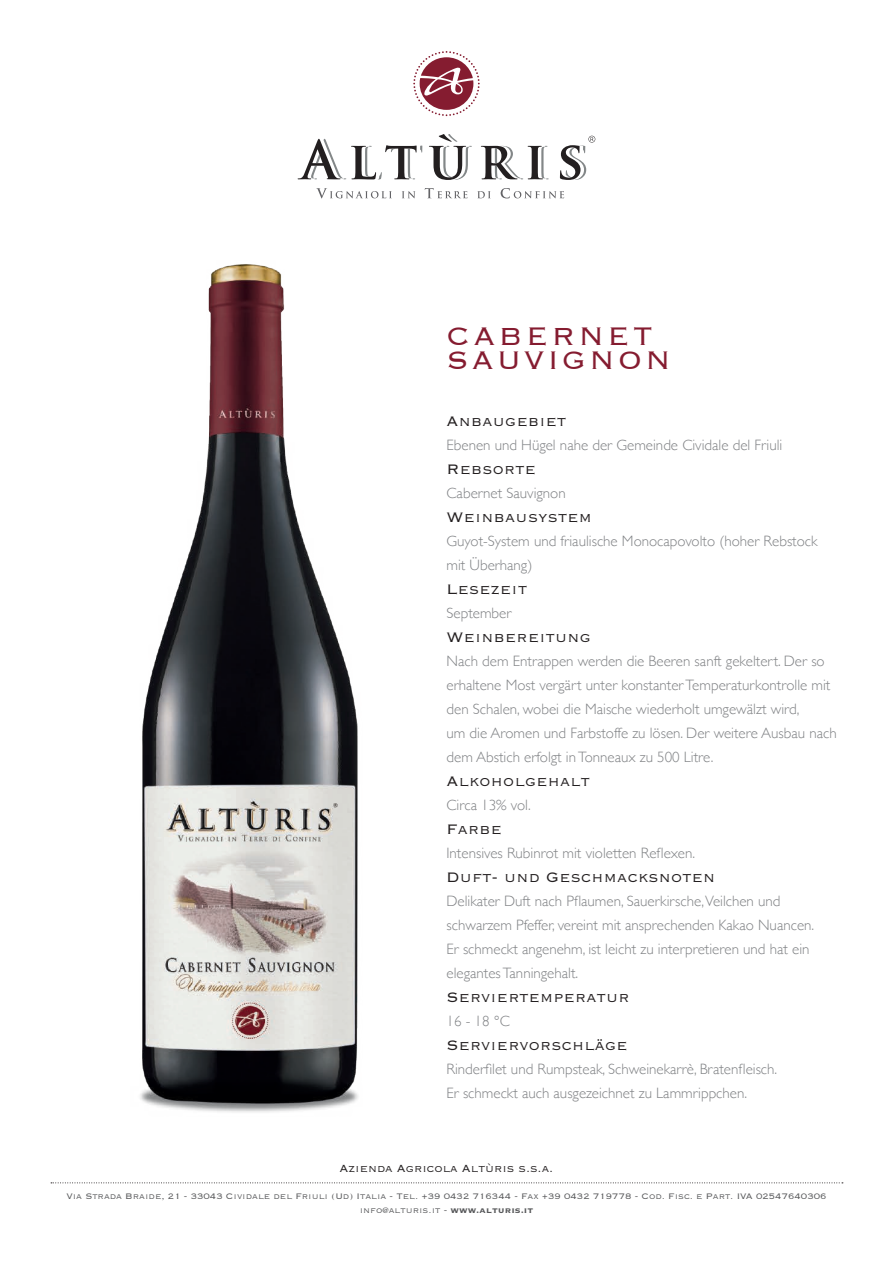
<style>
.page{position:relative;width:893px;height:1263px;background:#fff}
.page>*{position:absolute;margin:0;border:0;box-sizing:border-box;transform-origin:0 0}
.t1{font:300 33px/24px "Copperplate";letter-spacing:.1em;color:#851c30}
.t2{font:18px "Copperplate Thirty Two BC";letter-spacing:.02em;color:#231f20}
.t3{font:300 15px/24px "Gill Sans";color:#808285}
.t4{font:13.5px "Copperplate Thirty Two BC";color:#231f20}
.t5{font:10.5px/13.5px "Copperplate Thirty Two BC";color:#57585a;text-align:center}
.s1{font-family:"Copperplate Thirty Three BC"}
</style>
<div class="page">
<svg style="left:51px;top:1182px;width:792px;height:1px"></svg>
<svg style="left:413px;top:51px;width:67px;height:65px"></svg>
<svg style="left:316px;top:188px;width:76px;height:10px"></svg>
<svg style="left:402px;top:191px;width:13px;height:7px"></svg>
<svg style="left:425px;top:188px;width:42px;height:10px"></svg>
<svg style="left:477px;top:191px;width:14px;height:7px"></svg>
<svg style="left:501px;top:188px;width:63px;height:10px"></svg>
<svg style="left:298px;top:139px;width:124px;height:40px"></svg>
<svg style="left:429px;top:134px;width:43px;height:46px"></svg>
<svg style="left:481px;top:146px;width:68px;height:33px"></svg>
<svg style="left:560px;top:136px;width:35px;height:44px"></svg>
<img style="left:140px;top:264px;width:218px;height:848px">
<h1 class="t1" style="left:446px;top:322px;width:226px">CABERNET<br>SAUVIGNON</h1>
<p class="t2" style="left:446px;top:412px;width:121px">Anbaugebiet</p>
<p class="t3" style="left:446px;top:432px;width:337px">Ebenen und Hügel nahe der Gemeinde Cividale del Friuli</p>
<p class="t2" style="left:446px;top:460px;width:91px">Rebsorte</p>
<p class="t3" style="left:446px;top:480px;width:121px">Cabernet Sauvignon</p>
<p class="t2" style="left:446px;top:508px;width:147px">Weinbausystem</p>
<p class="t3" style="left:446px;top:528px;width:373px">Guyot-System und friaulische Monocapovolto (hoher Rebstock mit Überhang)</p>
<p class="t2" style="left:446px;top:580px;width:82px">Lesezeit</p>
<p class="t3" style="left:446px;top:600px;width:66px">September</p>
<p class="t2" style="left:446px;top:628px;width:146px">Weinbereitung</p>
<p class="t3" style="left:446px;top:648px;width:392px">Nach dem Entrappen werden die Beeren sanft gekeltert. Der so erhaltene Most vergärt unter konstanter Temperaturkontrolle mit den Schalen, wobei die Maische wiederholt umgewälzt wird,<br>um die Aromen und Farbstoffe zu lösen. Der weitere Ausbau nach dem Abstich erfolgt in Tonneaux zu 500 Litre.</p>
<p class="t2" style="left:446px;top:772px;width:145px">Alkoholgehalt</p>
<p class="t3" style="left:446px;top:792px;width:86px">Circa 13% vol.</p>
<p class="t2" style="left:446px;top:820px;width:57px">Farbe</p>
<p class="t3" style="left:446px;top:840px;width:250px">Intensives Rubinrot mit violetten Reflexen.</p>
<p class="t2" style="left:446px;top:868px;width:270px">Duft- und Geschmacksnoten</p>
<p class="t3" style="left:446px;top:888px;width:369px">Delikater Duft nach Pflaumen, Sauerkirsche,Veilchen und schwarzem Pfeffer, vereint mit ansprechenden Kakao Nuancen.<br>Er schmeckt angenehm, ist leicht zu interpretieren und hat ein elegantes Tanningehalt.</p>
<p class="t2" style="left:446px;top:988px;width:185px">Serviertemperatur</p>
<p class="t3" style="left:446px;top:1008px;width:65px">16 - 18 °C</p>
<p class="t2" style="left:446px;top:1036px;width:183px">Serviervorschläge</p>
<p class="t3" style="left:446px;top:1056px;width:332px">Rinderfilet und Rumpsteak, Schweinekarrè, Bratenfleisch.<br>Er schmeckt auch ausgezeichnet zu Lammrippchen.</p>
<p class="t4" style="left:340px;top:1162px;width:215px">Azienda Agricola Altùris s.s.a.</p>
<p class="t5" style="left:66px;top:1190px;width:762px">Via Strada Braide, 21 - 33043 Cividale del Friuli (Ud) Italia - Tel. +39 0432 716344 - Fax +39 0432 719778 - Cod. Fisc. e Part. IVA 02547640306 info@alturis.it - <span class="s1">www.alturis.it</span></p>
</div>
